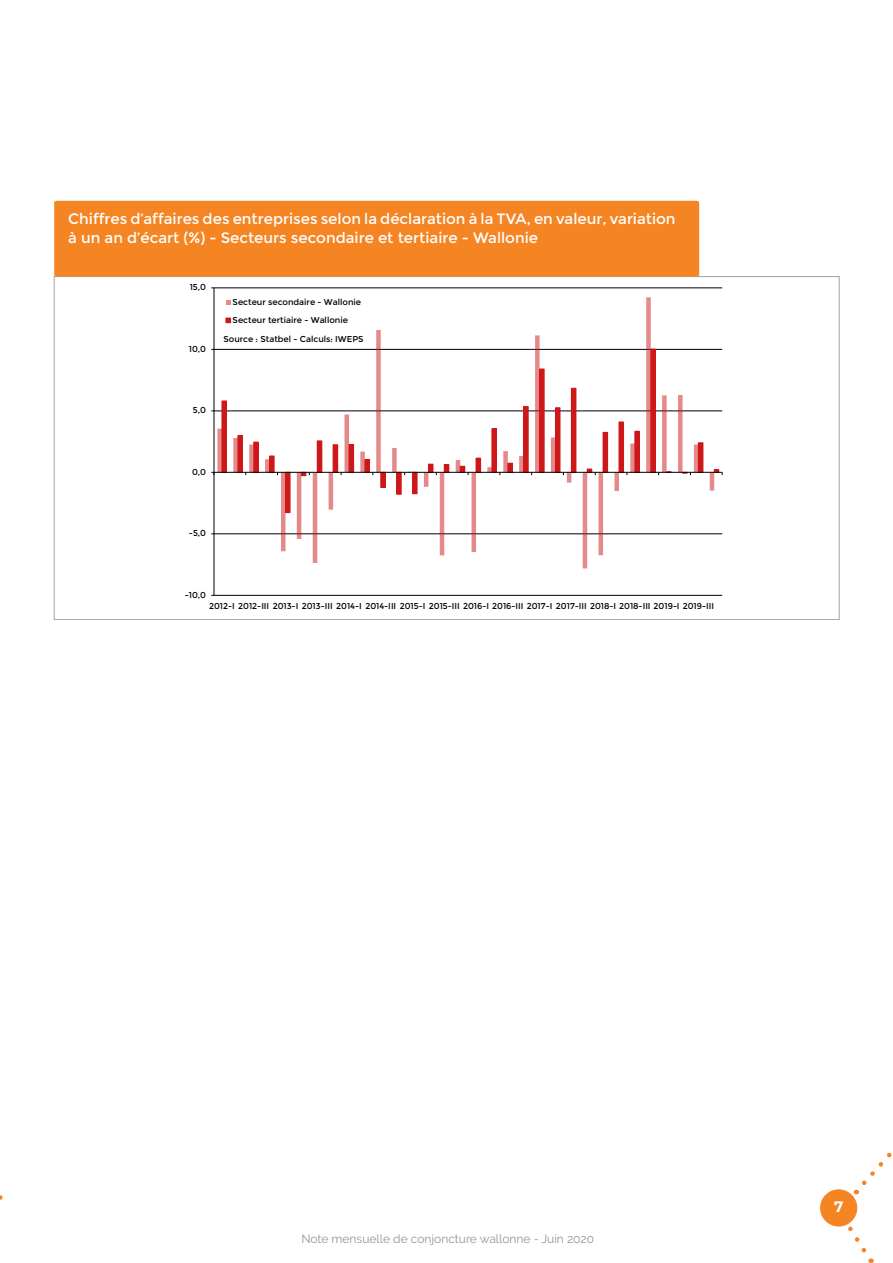
<style>
.page{position:relative;width:893px;height:1263px;background:#fff}
.page>*{position:absolute;margin:0;border:0;box-sizing:border-box;transform-origin:0 0}
.Texte_courant{font:15px/19.5px "Montserrat";color:#fff}
.t1{font:700 15px "Montserrat";color:#fff}
.t2{font:12px "Raleway";color:#939598}
.t3{font:8.55px/18.3px "Montserrat";color:#000}
</style>
<div class="page">
<div style="left:820px;top:1189px;width:37px;height:37px;background:#f58523;border-radius:50%"></div>
<svg style="left:841px;top:1216px;width:31px;height:47px"></svg>
<svg style="left:856px;top:1152px;width:36px;height:42px"></svg>
<div style="left:54px;top:201px;width:645px;height:76px;background:#f58523"></div>
<hr style="left:214px;top:595px;width:508px;height:1px;background:#000">
<hr style="left:214px;top:534px;width:508px;height:1px;background:#000">
<hr style="left:214px;top:411px;width:508px;height:1px;background:#000">
<hr style="left:214px;top:349px;width:508px;height:1px;background:#000">
<hr style="left:214px;top:288px;width:508px;height:1px;background:#000">
<svg style="left:217px;top:297px;width:497px;height:271px"></svg>
<hr style="left:222px;top:401px;width:4px;height:71px;background:#cd1719">
<div style="left:222px;top:401px;width:5px;height:72px;border:1px solid #cd1719"></div>
<hr style="left:238px;top:435px;width:4px;height:37px;background:#cd1719">
<div style="left:238px;top:435px;width:5px;height:38px;border:1px solid #cd1719"></div>
<hr style="left:254px;top:442px;width:4px;height:30px;background:#cd1719">
<div style="left:253px;top:442px;width:6px;height:31px;border:1px solid #cd1719"></div>
<hr style="left:270px;top:456px;width:4px;height:16px;background:#cd1719">
<div style="left:269px;top:456px;width:5px;height:17px;border:1px solid #cd1719"></div>
<div style="left:285px;top:472px;width:5px;height:41px;background:#cd1719"></div>
<div style="left:317px;top:441px;width:5px;height:31px;background:#cd1719"></div>
<div style="left:333px;top:445px;width:5px;height:27px;background:#cd1719"></div>
<div style="left:349px;top:444px;width:5px;height:28px;background:#cd1719"></div>
<hr style="left:365px;top:459px;width:4px;height:13px;background:#cd1719">
<div style="left:364px;top:459px;width:6px;height:14px;border:1px solid #cd1719"></div>
<hr style="left:381px;top:472px;width:4px;height:15px;background:#cd1719">
<div style="left:380px;top:472px;width:6px;height:16px;border:1px solid #cd1719"></div>
<hr style="left:397px;top:472px;width:4px;height:22px;background:#cd1719">
<div style="left:396px;top:472px;width:6px;height:23px;border:1px solid #cd1719"></div>
<div style="left:412px;top:472px;width:5px;height:22px;background:#cd1719"></div>
<div style="left:428px;top:464px;width:5px;height:8px;background:#cd1719"></div>
<div style="left:428px;top:464px;width:5px;height:9px;border:1px solid #cd1719"></div>
<div style="left:444px;top:464px;width:5px;height:8px;background:#cd1719"></div>
<div style="left:444px;top:464px;width:5px;height:9px;border:1px solid #cd1719"></div>
<div style="left:476px;top:458px;width:5px;height:14px;background:#cd1719"></div>
<hr style="left:492px;top:429px;width:4px;height:43px;background:#cd1719">
<div style="left:491px;top:428px;width:6px;height:45px;border:1px solid #cd1719"></div>
<svg style="left:509px;top:465px;width:2px;height:6px"></svg>
<div style="left:507px;top:463px;width:6px;height:10px;border:1px solid #cd1719"></div>
<hr style="left:524px;top:407px;width:4px;height:65px;background:#cd1719">
<div style="left:523px;top:406px;width:6px;height:67px;border:1px solid #cd1719"></div>
<hr style="left:540px;top:369px;width:4px;height:103px;background:#cd1719">
<div style="left:539px;top:369px;width:5px;height:104px;border:1px solid #cd1719"></div>
<div style="left:555px;top:408px;width:5px;height:64px;background:#cd1719"></div>
<div style="left:571px;top:388px;width:5px;height:84px;background:#cd1719"></div>
<div style="left:603px;top:432px;width:5px;height:40px;background:#cd1719"></div>
<hr style="left:619px;top:422px;width:4px;height:50px;background:#cd1719">
<div style="left:619px;top:422px;width:5px;height:51px;border:1px solid #cd1719"></div>
<hr style="left:635px;top:431px;width:4px;height:41px;background:#cd1719">
<div style="left:634px;top:431px;width:6px;height:42px;border:1px solid #cd1719"></div>
<hr style="left:651px;top:349px;width:4px;height:123px;background:#cd1719">
<div style="left:650px;top:349px;width:6px;height:124px;border:1px solid #cd1719"></div>
<div style="left:698px;top:443px;width:5px;height:29px;background:#cd1719"></div>
<hr style="left:214px;top:288px;width:1px;height:307px;background:#000">
<hr style="left:214px;top:472px;width:508px;height:1px;background:#000">
<svg style="left:301px;top:472px;width:9px;height:4px"></svg>
<svg style="left:460px;top:466px;width:9px;height:9px"></svg>
<svg style="left:587px;top:469px;width:9px;height:6px"></svg>
<svg style="left:682px;top:472px;width:9px;height:3px"></svg>
<svg style="left:714px;top:469px;width:9px;height:6px"></svg>
<div style="left:220px;top:293px;width:146px;height:37px;background:#fff"></div>
<svg style="left:226px;top:300px;width:5px;height:4px"></svg>
<svg style="left:226px;top:318px;width:5px;height:5px"></svg>
<div style="left:216px;top:331px;width:155px;height:16px;background:#fff"></div>
<p class="Texte_courant" style="left:68px;top:209px;width:609px">Chiffres d’affaires des entreprises selon la déclaration à la TVA, en valeur, variation à un an d’écart (%) - Secteurs secondaire et tertiaire - Wallonie</p>
<p class="t3" style="left:190px;top:278px;width:18px">15,0</p>
<p class="t3" style="left:189px;top:340px;width:19px">10,0</p>
<p class="t3" style="left:233px;top:293px;width:130px">Secteur secondaire - Wallonie<br>Secteur tertiaire - Wallonie</p>
<p class="t3" style="left:223px;top:330px;width:142px">Source : Statbel - Calculs: IWEPS</p>
<p class="t3" style="left:193px;top:401px;width:15px">5,0</p>
<p class="t3" style="left:192px;top:463px;width:16px">0,0</p>
<p class="t3" style="left:189px;top:524px;width:19px">-5,0</p>
<p class="t3" style="left:185px;top:586px;width:23px">-10,0</p>
<p class="t3" style="left:209px;top:597px;width:506px">2012-I 2012-III 2013-I 2013-III 2014-I 2014-III 2015-I 2015-III 2016-I 2016-III 2017-I 2017-III 2018-I 2018-III 2019-I 2019-III</p>
<p class="t2" style="left:301px;top:1231px;width:294px">Note mensuelle de conjoncture wallonne - Juin 2020</p>
<p class="t1" style="left:834px;top:1196px;width:11px">7</p>
</div>
